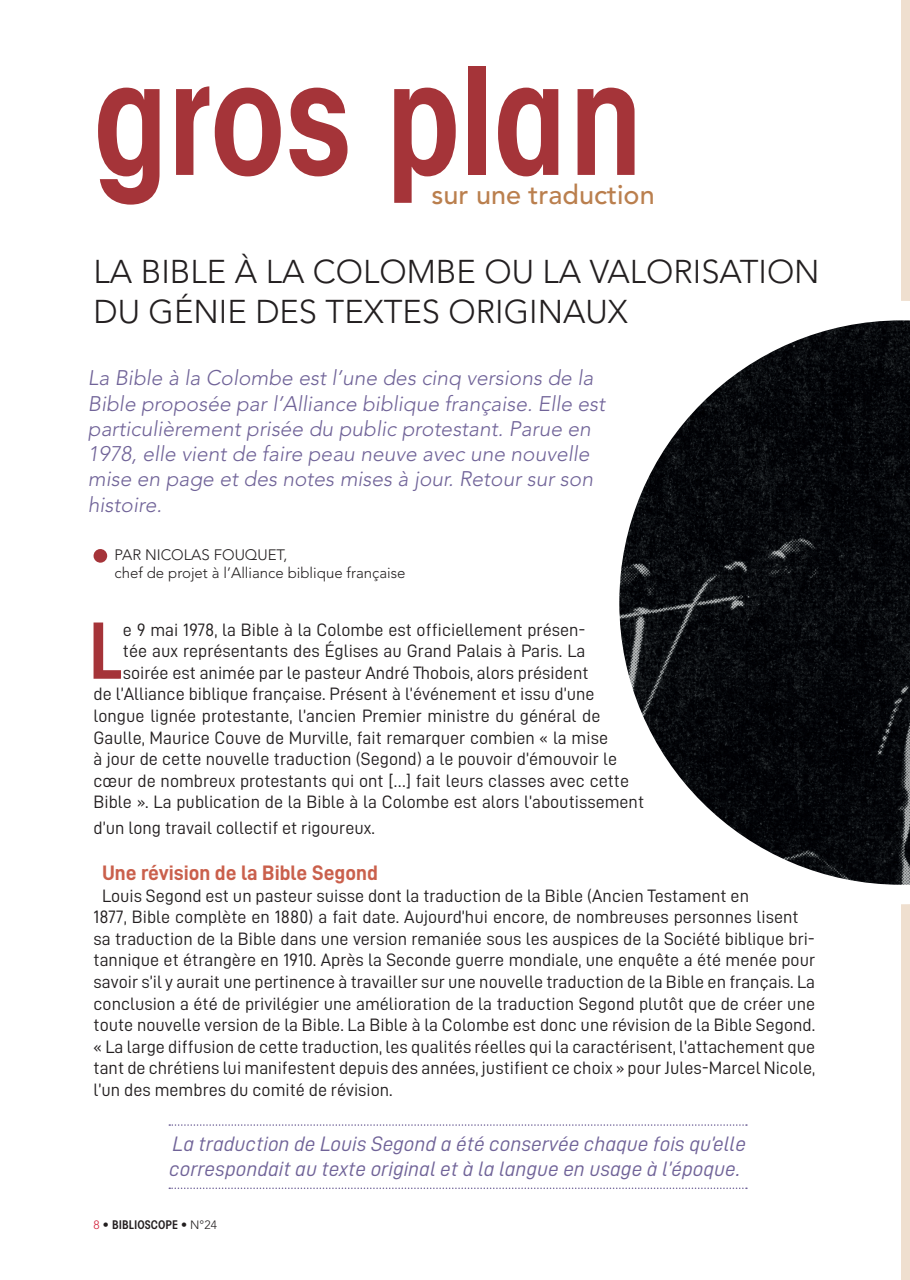
<style>
.page{position:relative;width:910px;height:1280px;background:#fff}
.page>*{position:absolute;margin:0;border:0;box-sizing:border-box;transform-origin:0 0}
.t1{font:600 condensed 150px "Avant Garde";color:#a53439}
.t2{font:600 condensed 77.7px "Avant Garde";color:#a53439}
.t3{font:300 32.7px/39.3px "Avenir LT Std";color:#231f20}
.t4{font:500 27px "Avenir LT Std";color:#ba7f4e}
.t5{font:italic 300 21px/25.2px "Avenir LT Std";color:#706398}
.t6{font:21px/25.2px "D DIN Italic";color:#706398}
.t7{font:21px "D DIN Bold";color:#ca604c}
.t8{font:18px/21.6px "D DIN";color:#231f20}
.t9{font:300 15px/18px "Avenir LT Std";color:#231f20}
.t10{font:600 condensed 12px "Avant Garde";color:#231f20}
.s1{font-family:"Avenir LT Std";font-weight:300;font-stretch:normal;color:#d2203a}
.s2{font-family:"Avenir LT Std";font-weight:300;font-stretch:normal}
</style>
<div class="page">
<div style="left:901px;top:0;width:9px;height:1280px;background:#efdfcf"></div>
<svg style="left:169px;top:1187px;width:578px;height:2px"></svg>
<svg style="left:169px;top:1124px;width:578px;height:2px"></svg>
<div style="left:93px;top:549px;width:14px;height:14px;background:#a53439;border-radius:50%"></div>
<svg style="left:619px;top:301px;width:291px;height:603px"></svg>
<h1 class="t1" style="left:94px;top:29px;width:551px">gros plan</h1>
<h3 class="t4" style="left:432px;top:179px;width:225px">sur une traduction</h3>
<h3 class="t3" style="left:94px;top:253px;width:728px">LA BIBLE À LA COLOMBE OU LA VALORISATION<br>DU GÉNIE DES TEXTES ORIGINAUX</h3>
<p class="t5" style="left:88px;top:366px;width:519px">La Bible à la Colombe est l’une des cinq versions de la Bible proposée par l’Alliance biblique française. Elle est particulièrement prisée du public protestant. Parue en 1978, elle vient de faire peau neuve avec une nouvelle mise en page et des notes mises à jour. Retour sur son histoire.</p>
<p class="t9" style="left:115px;top:546px;width:292px">PAR NICOLAS FOUQUET,<br>chef de projet à l’Alliance biblique française</p>
<h2 class="t2" style="left:88px;top:603px;width:36px">L</h2>
<p class="t8" style="left:123px;top:618px;width:464px">e 9 mai 1978, la Bible à la Colombe est officiellement présen-</p>
<p class="t8" style="left:123px;top:640px;width:464px">tée aux représentants des Églises au Grand Palais à Paris. La</p>
<p class="t8" style="left:123px;top:661px;width:467px">soirée est animée par le pasteur André Thobois, alors président</p>
<p class="t8" style="left:94px;top:683px;width:503px">de l’Alliance biblique française. Présent à l’événement et issu d’une</p>
<p class="t8" style="left:94px;top:705px;width:508px">longue lignée protestante, l’ancien Premier ministre du général de</p>
<p class="t8" style="left:94px;top:726px;width:516px">Gaulle, Maurice Couve de Murville, fait remarquer combien « la mise</p>
<p class="t8" style="left:94px;top:748px;width:525px">à jour de cette nouvelle traduction (Segond) a le pouvoir d’émouvoir le</p>
<p class="t8" style="left:94px;top:769px;width:537px">cœur de nombreux protestants qui ont […] fait leurs classes avec cette</p>
<p class="t8" style="left:94px;top:791px;width:552px">Bible ». La publication de la Bible à la Colombe est alors l’aboutissement</p>
<p class="t8" style="left:94px;top:816px;width:283px">d’un long travail collectif et rigoureux.</p>
<p class="t7" style="left:102px;top:861px;width:277px">Une révision de la Bible Segond</p>
<p class="t8" style="left:94px;top:884px;width:723px;text-indent:8px">Louis Segond est un pasteur suisse dont la traduction de la Bible (Ancien Testament en<br>1877, Bible complète en 1880) a fait date. Aujourd’hui encore, de nombreuses personnes lisent sa traduction de la Bible dans une version remaniée sous les auspices de la Société biblique bri&shy;tannique et étrangère en 1910. Après la Seconde guerre mondiale, une enquête a été menée pour savoir s’il y aurait une pertinence à travailler sur une nouvelle traduction de la Bible en français. La conclusion a été de privilégier une amélioration de la traduction Segond plutôt que de créer une toute nouvelle version de la Bible. La Bible à la Colombe est donc une révision de la Bible Segond. « La large diffusion de cette traduction, les qualités réelles qui la caractérisent, l’attachement que tant de chrétiens lui manifestent depuis des années, justifient ce choix » pour Jules-Marcel Nicole, l’un des membres du comité de révision.</p>
<p class="t6" style="left:169px;top:1131px;width:578px">La traduction de Louis Segond a été conservée chaque fois qu’elle correspondait au texte original et à la langue en usage à l’époque.</p>
<p class="t10" style="left:94px;top:1217px;width:125px"><span class="s1">8</span> • BIBLIOSCOPE • <span class="s2">N°24</span></p>
</div>
